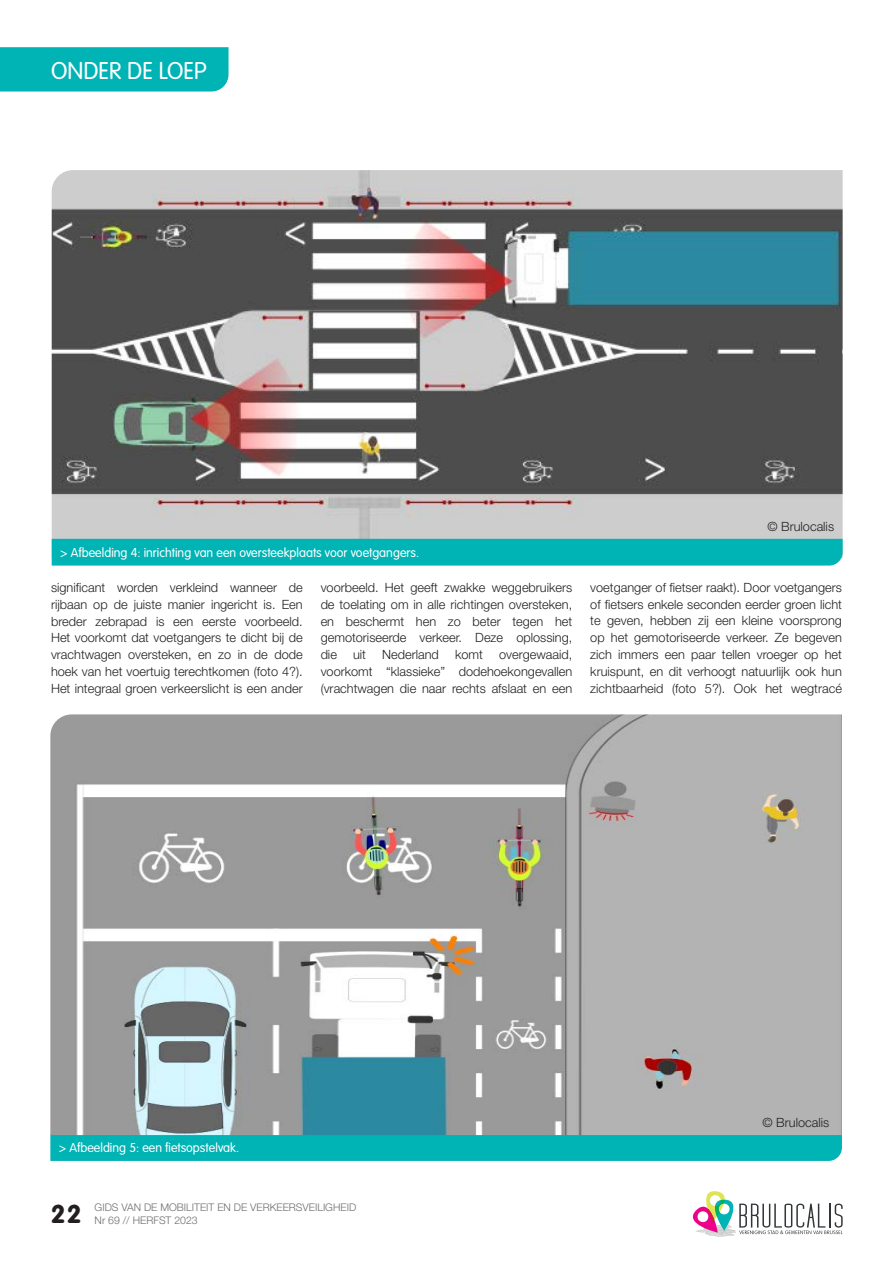
<style>
.page{position:relative;width:893px;height:1263px;background:#fff}
.page>*{position:absolute;margin:0;border:0;box-sizing:border-box;transform-origin:0 0}
.t1{font:27px "VAG Rundschrift D";color:#231f20}
.t2{font:300 25.5px "VAG Rundschrift D";color:#fff}
.t3{font:300 13.5px "VAG Rundschrift D";color:#fff}
.t4{font:300 12.75px/17px "Helvetica Neue LT Pro";color:#231f20;text-align:justify}
.t5{font:300 10.5px/12.6px "Helvetica Neue LT Pro";color:#6c6d70}
</style>
<div class="page">
<img style="left:52px;top:170px;width:791px;height:369px">
<div style="left:52px;top:539px;width:791px;height:27px;background:#00b3b5"></div>
<svg style="left:50px;top:1135px;width:792px;height:26px;background:#01b3b5"></svg>
<img style="left:50px;top:714px;width:792px;height:421px">
<svg style="left:692px;top:1191px;width:151px;height:46px"></svg>
<div style="left:0;top:47px;width:229px;height:45px;background:#00b3b5"></div>
<h2 class="t2" style="left:51px;top:56px;width:157px">ONDER DE LOEP</h2>
<p class="t3" style="left:60px;top:545px;width:359px">&gt; Afbeelding 4: inrichting van een oversteekplaats voor voetgangers.</p>
<p class="t4" style="left:51px;top:578px;width:253px">significant worden verkleind wanneer de rijbaan op de juiste manier ingericht is. Een breder zebrapad is een eerste voorbeeld.<br>Het voorkomt dat voetgangers te dicht bij de vrachtwagen oversteken, en zo in de dode hoek van het voertuig terechtkomen (foto 4?).<br>Het integraal groen verkeerslicht is een ander</p>
<p class="t4" style="left:321px;top:578px;width:253px">voorbeeld. Het geeft zwakke weggebruikers de toelating om in alle richtingen oversteken, en beschermt hen zo beter tegen het gemotoriseerde verkeer. Deze oplossing, die</p>
<p class="t4" style="left:321px;top:646px;width:253px;text-indent:178px">overgewaaid, voorkomt “klassieke” dodehoekongevallen (vrachtwagen die naar rechts afslaat en een</p>
<p class="t4" style="left:353px;top:646px;width:14px">uit</p>
<p class="t4" style="left:382px;top:646px;width:58px">Nederland</p>
<p class="t4" style="left:455px;top:646px;width:29px">komt</p>
<p class="t4" style="left:767px;top:518px;width:68px">© Brulocalis</p>
<p class="t4" style="left:590px;top:578px;width:253px">voetganger of fietser raakt). Door voetgangers of fietsers enkele seconden eerder groen licht te geven, hebben zij een kleine voorsprong op het gemotoriseerde verkeer. Ze begeven zich immers een paar tellen vroeger op het kruispunt, en dit verhoogt natuurlijk ook hun zichtbaarheid (foto 5?). Ook het wegtracé</p>
<p class="t3" style="left:59px;top:1140px;width:180px">&gt; Afbeelding 5: een fietsopstelvak.</p>
<h1 class="t1" style="left:51px;top:1198px;width:32px">22</h1>
<p class="t5" style="left:95px;top:1201px;width:263px">GIDS VAN DE MOBILITEIT EN DE VERKEERSVEILIGHEID<br>Nr 69 // Herfst 2023</p>
<p class="t4" style="left:762px;top:1113px;width:68px">© Brulocalis</p>
</div>
